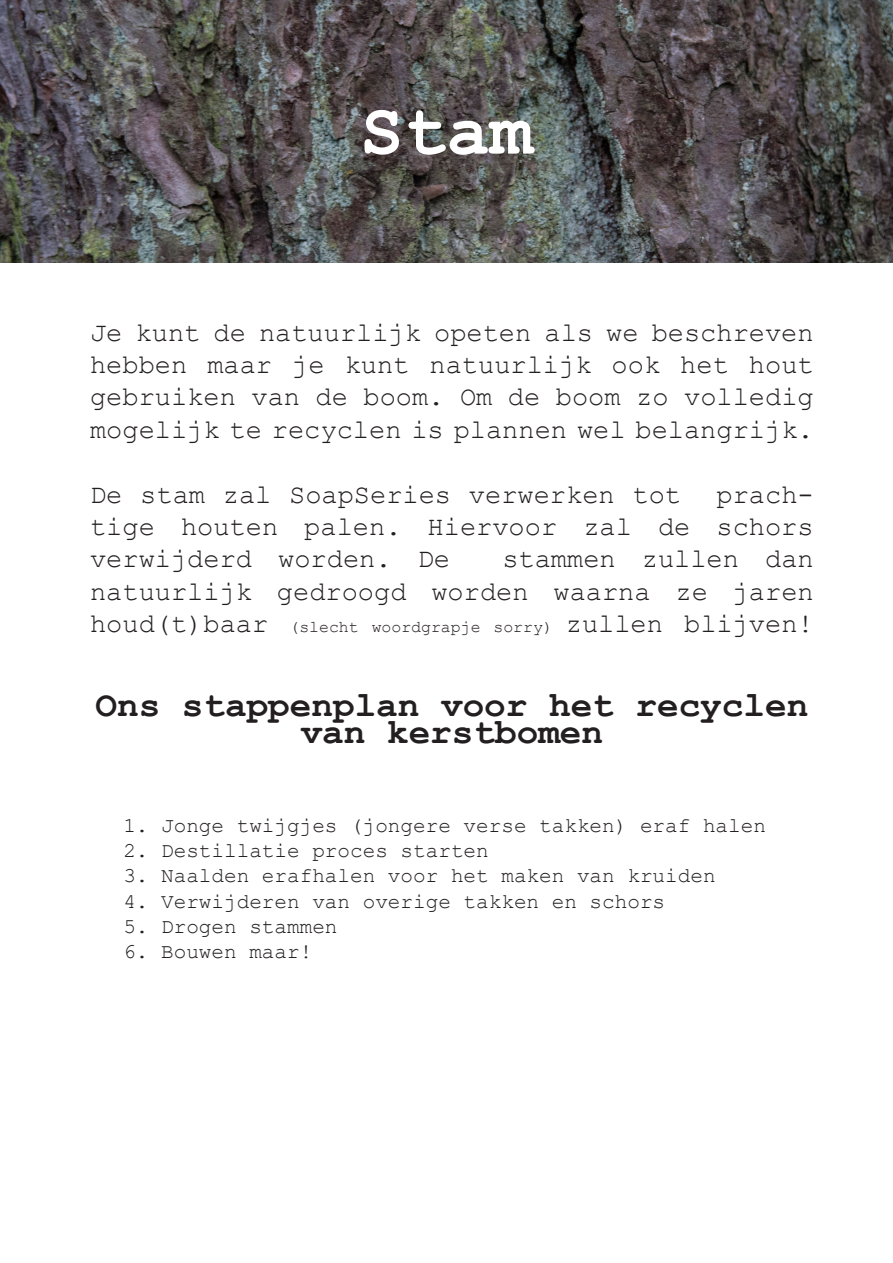
<style>
.page{position:relative;width:893px;height:1263px;background:#fff}
.page>*{position:absolute;margin:0;border:0;box-sizing:border-box;transform-origin:0 0}
.t1{font:700 72px "Courier New";color:#fff}
.t2{font:700 36px/27px "Courier New";color:#231f20;text-align:center}
.t3{font:27px/32.4px "Courier New";color:#231f20;text-align:justify}
.t4{font:21px "Courier New";color:#231f20}
.s1{font-size:16.5px}
</style>
<div class="page">
<img style="left:0;top:0;width:893px;height:263px">
<p class="t1" style="left:360px;top:87px;width:174px">Stam</p>
<p class="t3" style="left:90px;top:315px;width:725px">Je kunt de natuurlijk opeten als we beschreven hebben maar je kunt natuurlijk ook het hout gebruiken van de boom. Om de boom zo volledig mogelijk te recyclen is plannen wel belangrijk.</p>
<p class="t3" style="left:90px;top:477px;width:592px">De stam zal SoapSeries verwerken tot</p>
<p class="t3" style="left:90px;top:477px;width:725px;text-indent:626px">prach&shy;tige houten palen. Hiervoor zal de schors verwijderd worden. De</p>
<p class="t3" style="left:90px;top:542px;width:725px;text-indent:412px">stammen zullen dan natuurlijk gedroogd worden waarna ze jaren houd(t)baar <span class="s1">(slecht woordgrapje sorry)</span> zullen blijven!</p>
<p class="t2" style="left:95px;top:690px;width:714px">Ons stappenplan voor het recyclen van kerstbomen</p>
<p class="t4" style="left:123px;top:812px;width:644px">1. Jonge twijgjes (jongere verse takken) eraf halen</p>
<p class="t4" style="left:123px;top:838px;width:367px">2. Destillatie proces starten</p>
<p class="t4" style="left:123px;top:863px;width:594px">3. Naalden erafhalen voor het maken van kruiden</p>
<p class="t4" style="left:123px;top:888px;width:543px">4. Verwijderen van overige takken en schors</p>
<p class="t4" style="left:123px;top:913px;width:216px">5. Drogen stammen</p>
<p class="t4" style="left:123px;top:938px;width:191px">6. Bouwen maar!</p>
</div>
